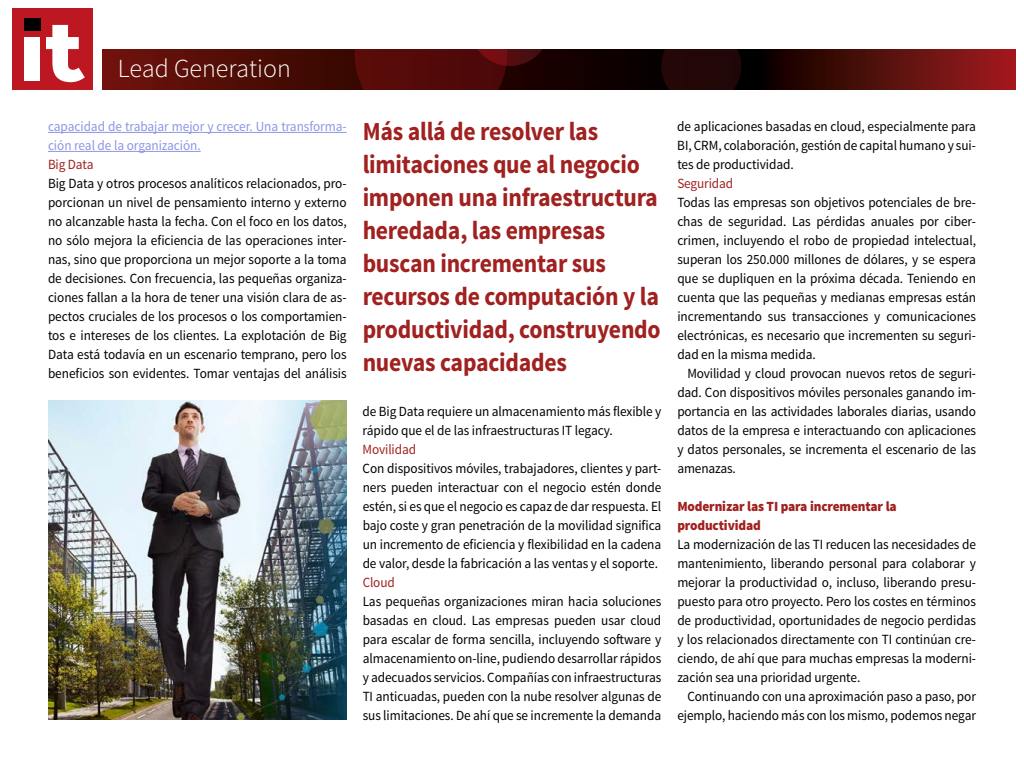
<style>
.page{position:relative;width:1024px;height:768px;background:#fff}
.page>*{position:absolute;margin:0;border:0;box-sizing:border-box;transform-origin:0 0}
.t1{font:700 26px/33px "Source Sans Pro";letter-spacing:-.01em;color:#a0211f;scale:.91 1}
.t2{font:300 26px "Source Sans Pro";color:#fff}
.t3{font:14px/19px "Source Sans Pro";letter-spacing:-.005em;color:#000;text-align:justify;scale:.95 1}
.t4{font:14px/19px "Source Sans Pro";letter-spacing:-.005em;color:#8d95e4;scale:.95 1}
.t5{font:900 14px/19px "Source Sans Pro";letter-spacing:-.01em;color:#a0211f;scale:.95 1}
.t6{font:14px "Source Sans Pro";letter-spacing:-.01em;color:#a0211f;scale:.95 1}
</style>
<div class="page">
<svg style="left:102px;top:49px;width:914px;height:41px;background:#440b07"></svg>
<svg style="left:355px;top:49px;width:195px;height:41px;background:#490808"></svg>
<div style="left:661px;top:49px;width:80px;height:41px;background:#230707"></div>
<div style="left:12px;top:9px;width:80px;height:81px;background:#bd1822"></div>
<div style="left:24px;top:19px;width:17px;height:12px;background:#000"></div>
<div style="left:25px;top:37px;width:15px;height:44px;background:#fff"></div>
<svg style="left:46px;top:25px;width:39px;height:57px"></svg>
<hr style="left:48px;top:132px;width:299px;height:1px;background:#8d95e4">
<hr style="left:48px;top:151px;width:153px;height:1px;background:#8d95e4">
<img style="left:48px;top:401px;width:299px;height:319px">
<img style="left:984px;top:57px;width:21px;height:27px">
<h1 class="t2" style="left:118px;top:52px;width:175px">Lead Generation</h1>
<p class="t4" style="left:48px;top:117px;width:316px">capacidad de trabajar mejor y crecer. Una transforma&shy;ción real de la organización.</p>
<p class="t6" style="left:48px;top:156px;width:49px">Big Data</p>
<p class="t3" style="left:48px;top:174px;width:316px">Big Data y otros procesos analíticos relacionados, pro&shy;porcionan un nivel de pensamiento interno y externo no alcanzable hasta la fecha. Con el foco en los datos, no sólo mejora la eficiencia de las operaciones inter&shy;nas, sino que proporciona un mejor soporte a la toma de decisiones. Con frecuencia, las pequeñas organiza&shy;ciones fallan a la hora de tener una visión clara de as&shy;pectos cruciales de los procesos o los comportamien&shy;tos e intereses de los clientes. La explotación de Big Data está todavía en un escenario temprano, pero los beneficios son evidentes. Tomar ventajas del análisis</p>
<h1 class="t1" style="left:363px;top:116px;width:329px">Más allá de resolver las limitaciones que al negocio imponen una infraestructura heredada, las empresas buscan incrementar sus recursos de computación y la productividad, construyendo nuevas capacidades</h1>
<p class="t3" style="left:363px;top:402px;width:316px">de Big Data requiere un almacenamiento más flexible y rápido que el de las infraestructuras IT legacy.</p>
<p class="t6" style="left:363px;top:441px;width:58px">Movilidad</p>
<p class="t3" style="left:363px;top:459px;width:316px">Con dispositivos móviles, trabajadores, clientes y part&shy;ners pueden interactuar con el negocio estén donde estén, si es que el negocio es capaz de dar respuesta. El bajo coste y gran penetración de la movilidad significa un incremento de eficiencia y flexibilidad en la cadena de valor, desde la fabricación a las ventas y el soporte.</p>
<p class="t6" style="left:363px;top:574px;width:35px">Cloud</p>
<p class="t3" style="left:363px;top:592px;width:316px">Las pequeñas organizaciones miran hacia soluciones basadas en cloud. Las empresas pueden usar cloud para escalar de forma sencilla, incluyendo software y almacenamiento on-line, pudiendo desarrollar rápidos y adecuados servicios. Compañías con infraestructuras TI anticuadas, pueden con la nube resolver algunas de sus limitaciones. De ahí que se incremente la demanda</p>
<p class="t3" style="left:677px;top:117px;width:316px">de aplicaciones basadas en cloud, especialmente para BI, CRM, colaboración, gestión de capital humano y sui&shy;tes de productividad.</p>
<p class="t6" style="left:677px;top:175px;width:60px">Seguridad</p>
<p class="t3" style="left:677px;top:193px;width:316px">Todas las empresas son objetivos potenciales de bre&shy;chas de seguridad. Las pérdidas anuales por ciber&shy;crimen, incluyendo el robo de propiedad intelectual, superan los 250.000 millones de dólares, y se espera que se dupliquen en la próxima década. Teniendo en cuenta que las pequeñas y medianas empresas están incrementando sus transacciones y comunicaciones electrónicas, es necesario que incrementen su seguri&shy;dad en la misma medida.</p>
<p class="t3" style="left:677px;top:364px;width:316px;text-indent:10px">Movilidad y cloud provocan nuevos retos de seguri&shy;dad. Con dispositivos móviles personales ganando im&shy;portancia en las actividades laborales diarias, usando datos de la empresa e interactuando con aplicaciones y datos personales, se incrementa el escenario de las amenazas.</p>
<p class="t5" style="left:677px;top:497px;width:232px">Modernizar las TI para incrementar la productividad</p>
<p class="t3" style="left:677px;top:535px;width:316px">La modernización de las TI reducen las necesidades de mantenimiento, liberando personal para colaborar y mejorar la productividad o, incluso, liberando presu&shy;puesto para otro proyecto. Pero los costes en términos de productividad, oportunidades de negocio perdidas y los relacionados directamente con TI continúan cre&shy;ciendo, de ahí que para muchas empresas la moderni&shy;zación sea una prioridad urgente.</p>
<p class="t3" style="left:677px;top:687px;width:316px;text-align:right">Continuando con una aproximación paso a paso, por ejemplo, haciendo más con los mismo, podemos negar</p>
</div>
